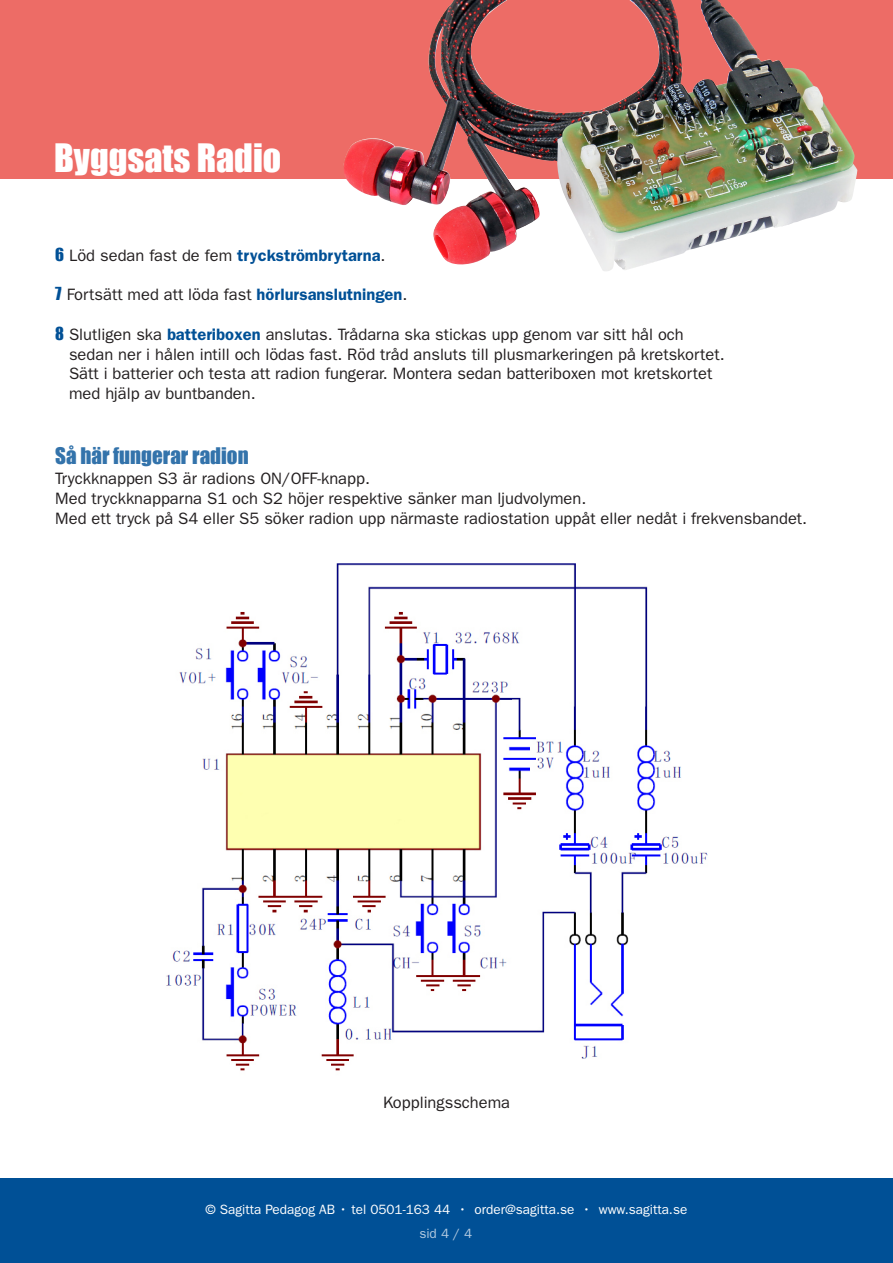
<style>
.page{position:relative;width:893px;height:1263px;background:#fff}
.page>*{position:absolute;margin:0;border:0;box-sizing:border-box;transform-origin:0 0}
.t1{font:36px "Impact";color:#fff}
.Blå_huvudrubrik{font:21px "Impact";color:#3373ab}
.Brödtext_Franklin{font:16.5px/19.8px "Franklin Gothic LT Pro";color:#231f20}
.t2{font:13.5px "Franklin Gothic LT Pro";color:#fff}
.t3{font:13.5px "Franklin Gothic LT Pro";color:#b3cae0}
.s1{font-family:"Impact";color:#005096}
.s2{font-family:"Franklin Gothic LT Pro Dm";color:#005096}
</style>
<div class="page">
<div style="left:0;top:1178px;width:893px;height:85px;background:#005096"></div>
<div style="left:0;top:0;width:893px;height:179px;background:#ed6c66"></div>
<img style="left:166px;top:563px;width:542px;height:508px">
<img style="left:774px;top:60px;width:84px;height:119px">
<img style="left:343px;top:0;width:431px;height:271px">
<h1 class="t1" style="left:54px;top:130px;width:229px">Byggsats Radio</h1>
<p class="Brödtext_Franklin" style="left:55px;top:245px;width:332px"><span class="s1">6</span> Löd sedan fast de fem <span class="s2">tryckströmbrytarna</span>.</p>
<p class="Brödtext_Franklin" style="left:55px;top:285px;width:354px"><span class="s1">7</span> Fortsätt med att löda fast <span class="s2">hörlursanslutningen</span>.</p>
<p class="Brödtext_Franklin" style="left:69px;top:324px;width:657px;text-indent:-14px"><span class="s1">8</span> Slutligen ska <span class="s2">batteriboxen</span> anslutas. Trådarna ska stickas upp genom var sitt hål och sedan ner i hålen intill och lödas fast. Röd tråd ansluts till plusmarkeringen på kretskortet.<br>Sätt i batterier och testa att radion fungerar. Montera sedan batteriboxen mot kretskortet med hjälp av buntbanden.</p>
<p class="Blå_huvudrubrik" style="left:55px;top:440px;width:195px">Så här fungerar radion</p>
<p class="Brödtext_Franklin" style="left:55px;top:469px;width:316px">Tryckknappen S3 är radions ON/OFF-knapp.</p>
<p class="Brödtext_Franklin" style="left:55px;top:488px;width:533px">Med tryckknapparna S1 och S2 höjer respektive sänker man ljudvolymen.</p>
<p class="Brödtext_Franklin" style="left:55px;top:508px;width:753px">Med ett tryck på S4 eller S5 söker radion upp närmaste radiostation uppåt eller nedåt i frekvensbandet.</p>
<p class="Brödtext_Franklin" style="left:383px;top:1092px;width:129px">Kopplingsschema</p>
<p class="t2" style="left:205px;top:1202px;width:483px">© Sagitta Pedagog AB • tel 0501-163 44 • order@sagitta.se • www.sagitta.se</p>
<p class="t3" style="left:419px;top:1226px;width:54px">sid 4 / 4</p>
</div>
